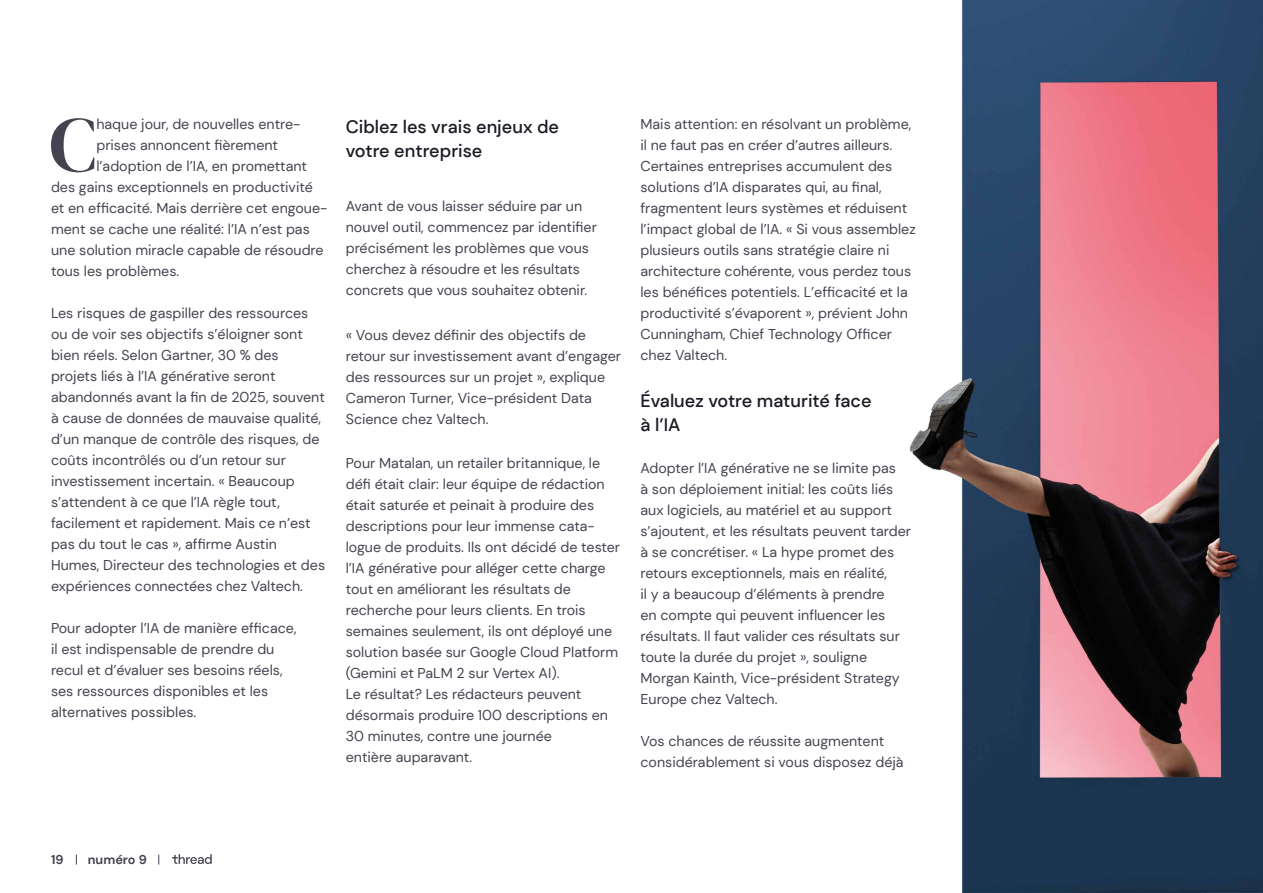
<style>
.page{position:relative;width:1263px;height:893px;background:#fff}
.page>*{position:absolute;margin:0;border:0;box-sizing:border-box;transform-origin:0 0}
.t1{font:77.85px "DM Serif Display";color:#444450}
.t2{font:500 18px/24px "DM Sans";color:#1c1a23}
.t3{font:14.25px/21px "DM Sans";color:#444450}
.t4{font:700 12.75px "DM Sans";color:#444450}
</style>
<div class="page">
<svg style="left:172px;top:854px;width:40px;height:10px"></svg>
<img style="left:909px;top:0;width:354px;height:893px">
<h1 class="t1" style="left:49px;top:100px;width:48px">C</h1>
<p class="t3" style="left:96px;top:113px;width:206px">haque jour, de nouvelles entre-</p>
<p class="t3" style="left:96px;top:134px;width:183px">prises annoncent fièrement</p>
<p class="t3" style="left:96px;top:155px;width:212px">l’adoption de l’IA, en promettant</p>
<p class="t3" style="left:51px;top:176px;width:263px">des gains exceptionnels en productivité</p>
<p class="t3" style="left:51px;top:197px;width:278px">et en efficacité. Mais derrière cet engoue-</p>
<p class="t3" style="left:51px;top:218px;width:260px">ment se cache une réalité: l’IA n’est pas</p>
<p class="t3" style="left:51px;top:239px;width:274px">une solution miracle capable de résoudre</p>
<p class="t3" style="left:51px;top:260px;width:130px">tous les problèmes.</p>
<p class="t3" style="left:51px;top:302px;width:276px">Les risques de gaspiller des ressources ou de voir ses objectifs s’éloigner sont bien réels. Selon Gartner, 30 % des projets liés à l’IA générative seront abandonnés avant la fin de 2025, souvent à cause de données de mauvaise qualité, d’un manque de contrôle des risques, de coûts incontrôlés ou d’un retour sur investissement incertain. « Beaucoup s’attendent à ce que l’IA règle tout, facilement et rapidement. Mais ce n’est pas du tout le cas », affirme Austin Humes, Directeur des technologies et des expériences connectées chez Valtech.</p>
<p class="t3" style="left:51px;top:618px;width:247px">Pour adopter l’IA de manière efficace, il est indispensable de prendre du recul et d’évaluer ses besoins réels, ses ressources disponibles et les alternatives possibles.</p>
<p class="t2" style="left:346px;top:114px;width:215px">Ciblez les vrais enjeux de votre entreprise</p>
<p class="t3" style="left:346px;top:196px;width:253px">Avant de vous laisser séduire par un nouvel outil, commencez par identifier précisément les problèmes que vous cherchez à résoudre et les résultats concrets que vous souhaitez obtenir.</p>
<p class="t3" style="left:346px;top:324px;width:277px">« Vous devez définir des objectifs de retour sur investissement avant d’engager des ressources sur un projet », explique Cameron Turner, Vice-président Data Science chez Valtech.</p>
<p class="t3" style="left:346px;top:452px;width:276px">Pour Matalan, un retailer britannique, le défi était clair: leur équipe de rédaction était saturée et peinait à produire des descriptions pour leur immense cata&shy;logue de produits. Ils ont décidé de tester l’IA générative pour alléger cette charge tout en améliorant les résultats de recherche pour leurs clients. En trois semaines seulement, ils ont déployé une solution basée sur Google Cloud Platform (Gemini et PaLM 2 sur Vertex AI).<br>Le résultat? Les rédacteurs peuvent désormais produire 100 descriptions en 30 minutes, contre une journée<br>entière auparavant.</p>
<p class="t3" style="left:640px;top:113px;width:277px">Mais attention: en résolvant un problème, il ne faut pas en créer d’autres ailleurs.<br>Certaines entreprises accumulent des solutions d’IA disparates qui, au final, fragmentent leurs systèmes et réduisent l’impact global de l’IA. « Si vous assemblez plusieurs outils sans stratégie claire ni architecture cohérente, vous perdez tous les bénéfices potentiels. L’efficacité et la productivité s’évaporent », prévient John Cunningham, Chief Technology Officer chez Valtech.</p>
<p class="t2" style="left:640px;top:389px;width:233px">Évaluez votre maturité face à l’IA</p>
<p class="t3" style="left:640px;top:458px;width:272px">Adopter l’IA générative ne se limite pas<br>à son déploiement initial: les coûts liés aux logiciels, au matériel et au support s’ajoutent, et les résultats peuvent tarder à se concrétiser. « La hype promet des retours exceptionnels, mais en réalité,<br>il y a beaucoup d’éléments à prendre<br>en compte qui peuvent influencer les résultats. Il faut valider ces résultats sur toute la durée du projet », souligne Morgan Kainth, Vice-président Strategy Europe chez Valtech.</p>
<p class="t3" style="left:640px;top:731px;width:265px">Vos chances de réussite augmentent considérablement si vous disposez déjà</p>
<p class="t4" style="left:51px;top:851px;width:14px">19</p>
<p class="t4" style="left:88px;top:851px;width:60px">numéro 9</p>
</div>
